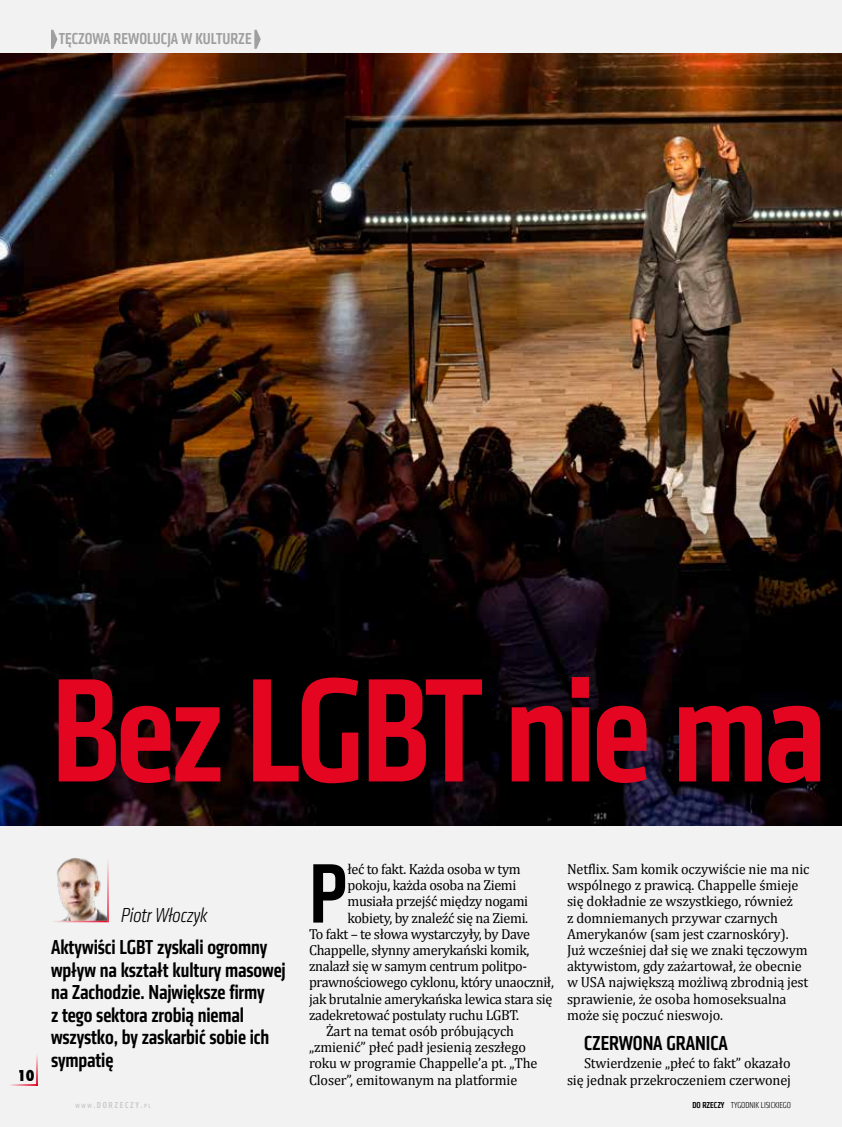
<style>
.page{position:relative;width:842px;height:1127px;background:#f2f2f2}
.page>*{position:absolute;margin:0;border:0;box-sizing:border-box;transform-origin:0 0}
.t1{font:500 condensed 153.3px "Klavika";letter-spacing:-.025em;color:#e40521}
.t2{font:500 condensed 87.45px "Klavika";color:#000}
.t3{font:500 condensed 21px/22.5px "Klavika";letter-spacing:-.005em;color:#000}
.t4{font:italic 300 condensed 21px "Klavika";letter-spacing:-.005em;color:#000}
.t5{font:500 condensed 16.5px "Klavika";color:#9f9f9f}
.t6{font:14.55px/16.2px "Cambria";letter-spacing:-.01em;color:#000}
.t7{font:800 condensed 14.55px "Futura";color:#000}
.t8{font:300 condensed 9px "Klavika";letter-spacing:-.005em;color:#000}
.t9{font:500 condensed 9px "Klavika";letter-spacing:.18em;color:#cacaca}
.s1{font-size:6.3px}
.s2{font-style:inherit}
.s3{font-weight:500}
</style>
<div class="page">
<img style="left:57px;top:858px;width:50px;height:63px">
<hr style="left:51px;top:921px;width:56px;height:1px;background:#e40521">
<hr style="left:107px;top:858px;width:2px;height:64px;background:#e40521">
<img style="left:0;top:53px;width:842px;height:772px">
<hr style="left:37px;top:1053px;width:1px;height:33px;background:#e40521">
<hr style="left:8px;top:1084px;width:30px;height:2px;background:#e40521">
<svg style="left:51px;top:30px;width:6px;height:19px"></svg>
<svg style="left:254px;top:30px;width:7px;height:19px"></svg>
<p class="t5" style="left:59px;top:28px;width:195px">TĘCZOWA REWOLUCJA W KULTURZE</p>
<h1 class="t1" style="left:51px;top:634px;width:776px">Bez LGBT nie ma</h1>
<p class="t7" style="left:18px;top:1065px;width:18px">10</p>
<h3 class="t4" style="left:121px;top:904px;width:88px">Piotr Włoczyk</h3>
<h3 class="t3" style="left:51px;top:936px;width:236px">Aktywiści LGBT zyskali ogromny wpływ na kształt kultury masowej na Zachodzie. Największe firmy<br>z tego sektora zrobią niemal wszystko, by zaskarbić sobie ich sympatię</h3>
<h2 class="t2" style="left:309px;top:838px;width:39px">P</h2>
<p class="t6" style="left:347px;top:861px;width:175px">łeć to fakt. Każda osoba w tym</p>
<p class="t6" style="left:347px;top:877px;width:170px">pokoju, każda osoba na Ziemi</p>
<p class="t6" style="left:347px;top:893px;width:182px">musiała przejść między nogami</p>
<p class="t6" style="left:347px;top:909px;width:182px">kobiety, by znaleźć się na Ziemi.</p>
<p class="t6" style="left:309px;top:925px;width:222px">To fakt – te słowa wystarczyły, by Dave</p>
<p class="t6" style="left:309px;top:942px;width:222px">Chappelle, słynny amerykański komik,</p>
<p class="t6" style="left:309px;top:958px;width:220px">znalazł się w samym centrum politpo-</p>
<p class="t6" style="left:309px;top:974px;width:246px">prawnościowego cyklonu, który unaocznił,</p>
<p class="t6" style="left:309px;top:990px;width:245px">jak brutalnie amerykańska lewica stara się</p>
<p class="t6" style="left:309px;top:1006px;width:211px">zadekretować postulaty ruchu LGBT.</p>
<p class="t6" style="left:326px;top:1023px;width:190px">Żart na temat osób próbujących</p>
<p class="t6" style="left:309px;top:1039px;width:218px">„zmienić” płeć padł jesienią zeszłego</p>
<p class="t6" style="left:309px;top:1055px;width:230px">roku w programie Chappelle’a pt. „The</p>
<p class="t6" style="left:309px;top:1071px;width:210px">Closer”, emitowanym na platformie</p>
<p class="t6" style="left:567px;top:861px;width:244px">Netflix. Sam komik oczywiście nie ma nic wspólnego z prawicą. Chappelle śmieje się dokładnie ze wszystkiego, również<br>z domniemanych przywar czarnych Amerykanów (sam jest czarnoskóry).<br>Już wcześniej dał się we znaki tęczowym aktywistom, gdy zażartował, że obecnie w USA największą możliwą zbrodnią jest sprawienie, że osoba homoseksualna może się poczuć nieswojo.</p>
<h3 class="t3" style="left:584px;top:1032px;width:145px">CZERWONA GRANICA</h3>
<p class="t6" style="left:567px;top:1055px;width:225px;text-align:right">Stwierdzenie „płeć to fakt” okazało się jednak przekroczeniem czerwonej</p>
<p class="t9" style="left:76px;top:1099px;width:77px"><span class="s1">WWW</span><span class="s2">.</span>DORZECZY<span class="s2">.</span><span class="s1">PL</span></p>
<p class="t8" style="left:692px;top:1099px;width:100px"><span class="s3">DO RZECZY</span> TYGODNIK LISICKIEGO</p>
</div>
